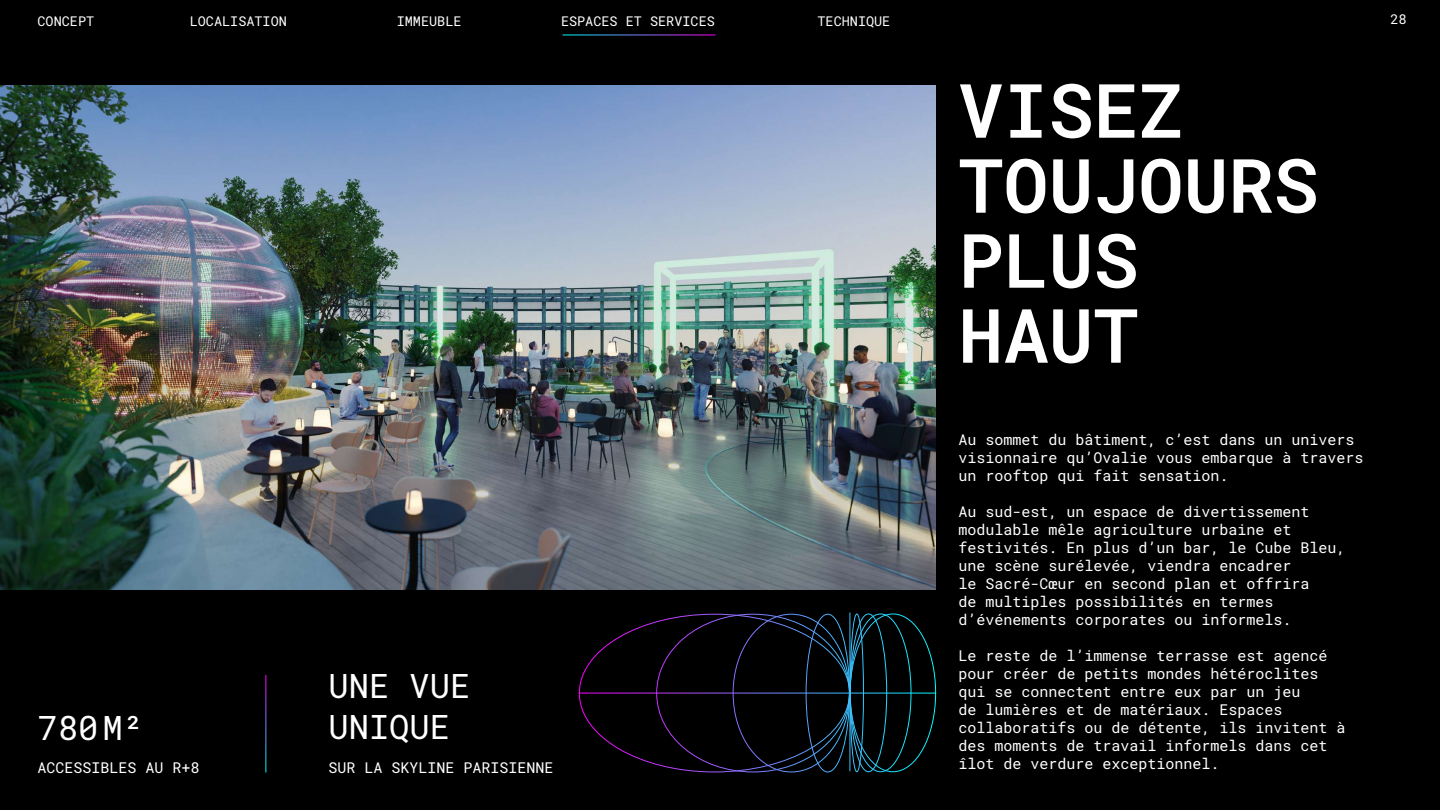
<style>
.page{position:relative;width:1440px;height:810px;background:#000}
.page>*{position:absolute;margin:0;border:0;box-sizing:border-box;transform-origin:0 0}
.t1{font:600 75px/75px "Roboto Mono";color:#fff}
.t2{font:33.75px/41.2px "Roboto Mono";color:#fff}
.t3{font:15px/18px "Roboto Mono";color:#fff}
.t4{font:13.5px "Roboto Mono";color:#fff}
</style>
<div class="page">
<img style="left:0;top:86px;width:936px;height:504px">
<hr style="left:266px;top:675px;width:1px;height:97px;background:#fff">
<hr style="left:579px;top:693px;width:357px;height:1px;background:#fff">
<div style="left:850px;top:614px;width:37px;height:158px;border:1px solid #fff;border-radius:50%"></div>
<div style="left:850px;top:614px;width:14px;height:158px;border:1px solid #fff;border-radius:50%"></div>
<div style="left:806px;top:614px;width:44px;height:158px;border:1px solid #fff;border-radius:50%"></div>
<hr style="left:850px;top:613px;width:1px;height:158px;background:#fff">
<hr style="left:562px;top:35px;width:154px;height:1px;background:#fff">
<p class="t4" style="left:38px;top:12px;width:58px">CONCEPT</p>
<p class="t4" style="left:190px;top:12px;width:99px">LOCALISATION</p>
<p class="t4" style="left:397px;top:12px;width:66px">IMMEUBLE</p>
<p class="t4" style="left:561px;top:12px;width:155px">ESPACES ET SERVICES</p>
<p class="t4" style="left:818px;top:12px;width:74px">TECHNIQUE</p>
<h2 class="t2" style="left:38px;top:706px;width:107px">780M²</h2>
<p class="t3" style="left:37px;top:758px;width:164px">ACCESSIBLES AU R+8</p>
<h2 class="t2" style="left:328px;top:665px;width:143px">UNE VUE<br>UNIQUE</h2>
<p class="t3" style="left:328px;top:758px;width:227px">SUR LA SKYLINE PARISIENNE</p>
<h1 class="t1" style="left:958px;top:71px;width:361px">VISEZ<br>TOUJOURS<br>PLUS<br>HAUT</h1>
<p class="t3" style="left:958px;top:430px;width:407px">Au sommet du bâtiment, c’est dans un univers visionnaire qu’Ovalie vous embarque à travers un rooftop qui fait sensation.</p>
<p class="t3" style="left:958px;top:502px;width:389px">Au sud-est, un espace de divertissement modulable mêle agriculture urbaine et festivités. En plus d’un bar, le Cube Bleu, une scène surélevée, viendra encadrer<br>le Sacré-Cœur en second plan et offrira<br>de multiples possibilités en termes d’événements corporates ou informels.</p>
<p class="t3" style="left:958px;top:646px;width:389px">Le reste de l’immense terrasse est agencé pour créer de petits mondes hétéroclites qui se connectent entre eux par un jeu<br>de lumières et de matériaux. Espaces collaboratifs ou de détente, ils invitent à des moments de travail informels dans cet îlot de verdure exceptionnel.</p>
<p class="t4" style="left:1390px;top:10px;width:18px">28</p>
</div>
